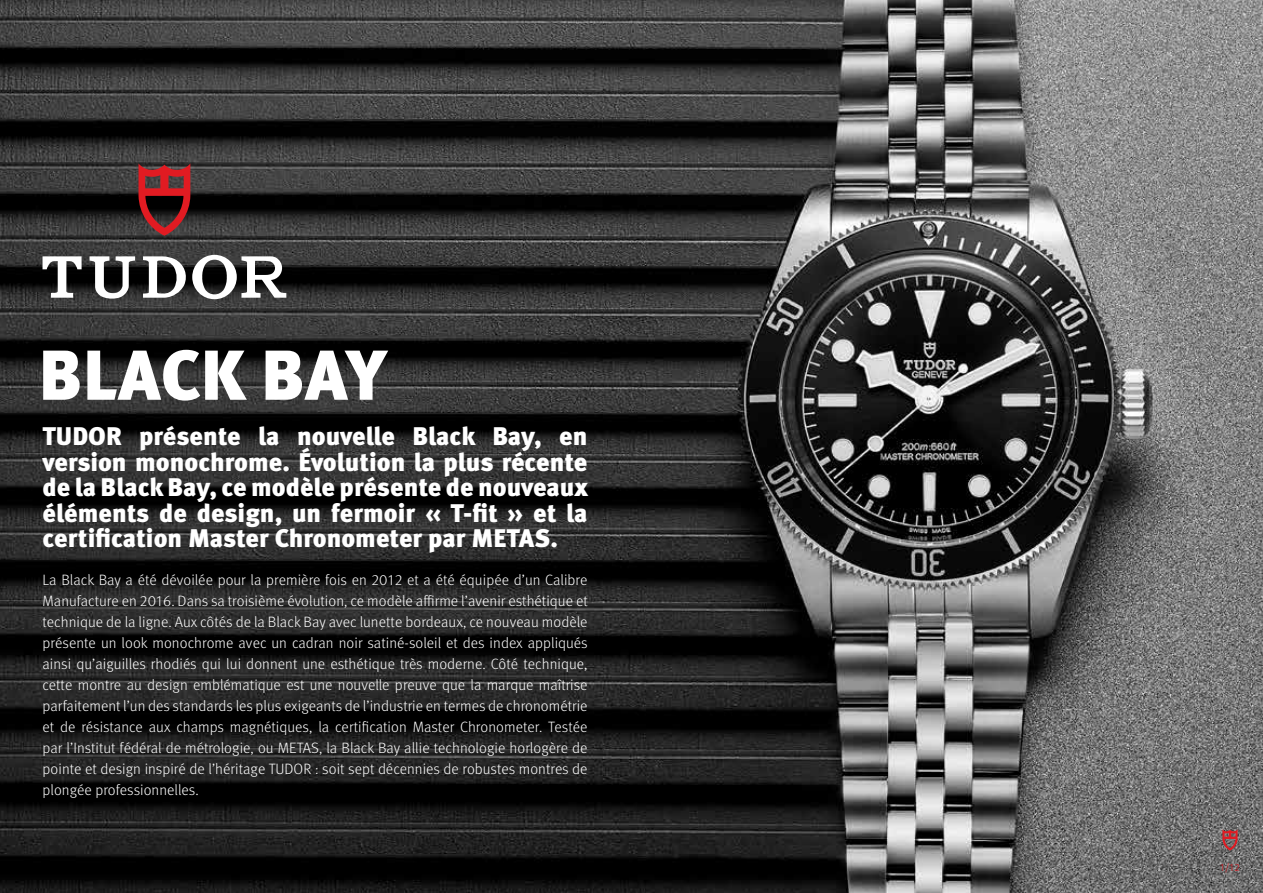
<style>
.page{position:relative;width:1263px;height:893px;background:#fff}
.page>*{position:absolute;margin:0;border:0;box-sizing:border-box;transform-origin:0 0}
.t1{font:900 70.5px "Meta Pro";color:#fff}
.t2{font:900 25.5px/25.5px "Meta Pro";color:#fff;text-align:justify}
.t3{font:300 15px/21px "Meta Pro";letter-spacing:.005em;color:#fff;text-align:justify}
.t4{font:300 10.5px "Meta Pro";color:#e11b22}
</style>
<div class="page">
<img style="left:0;top:0;width:1263px;height:893px">
<svg style="left:139px;top:163px;width:51px;height:73px;background:#7b2326"></svg>
<svg style="left:90px;top:256px;width:45px;height:43px"></svg>
<svg style="left:43px;top:256px;width:39px;height:42px"></svg>
<svg style="left:143px;top:255px;width:143px;height:44px"></svg>
<svg style="left:1222px;top:829px;width:15px;height:21px"></svg>
<h1 class="t1" style="left:39px;top:319px;width:349px">BLACK BAY</h1>
<h2 class="t2" style="left:43px;top:422px;width:547px">TUDOR présente la nouvelle Black Bay, en version monochrome. Évolution la plus récente de la Black Bay, ce modèle présente de nouveaux éléments de design, un fermoir « T‑fit » et la certification Master Chronometer par METAS.</h2>
<p class="t3" style="left:43px;top:569px;width:547px">La Black Bay a été dévoilée pour la première fois en 2012 et a été équipée d’un Calibre Manufacture en 2016. Dans sa troisième évolution, ce modèle affirme l’avenir esthétique et technique de la ligne. Aux côtés de la Black Bay avec lunette bordeaux, ce nouveau modèle présente un look monochrome avec un cadran noir satiné-soleil et des index appliqués ainsi qu’aiguilles rhodiés qui lui donnent une esthétique très moderne. Côté technique, cette montre au design emblématique est une nouvelle preuve que la marque maîtrise parfaitement l’un des standards les plus exigeants de l’industrie en termes de chronométrie et de résistance aux champs magnétiques, la certification Master Chronometer. Testée par l’Institut fédéral de métrologie, ou METAS, la Black Bay allie technologie horlogère de pointe et design inspiré de l’héritage TUDOR : soit sept décennies de robustes montres de plongée professionnelles.</p>
<p class="t4" style="left:1220px;top:860px;width:21px">1/12</p>
</div>
